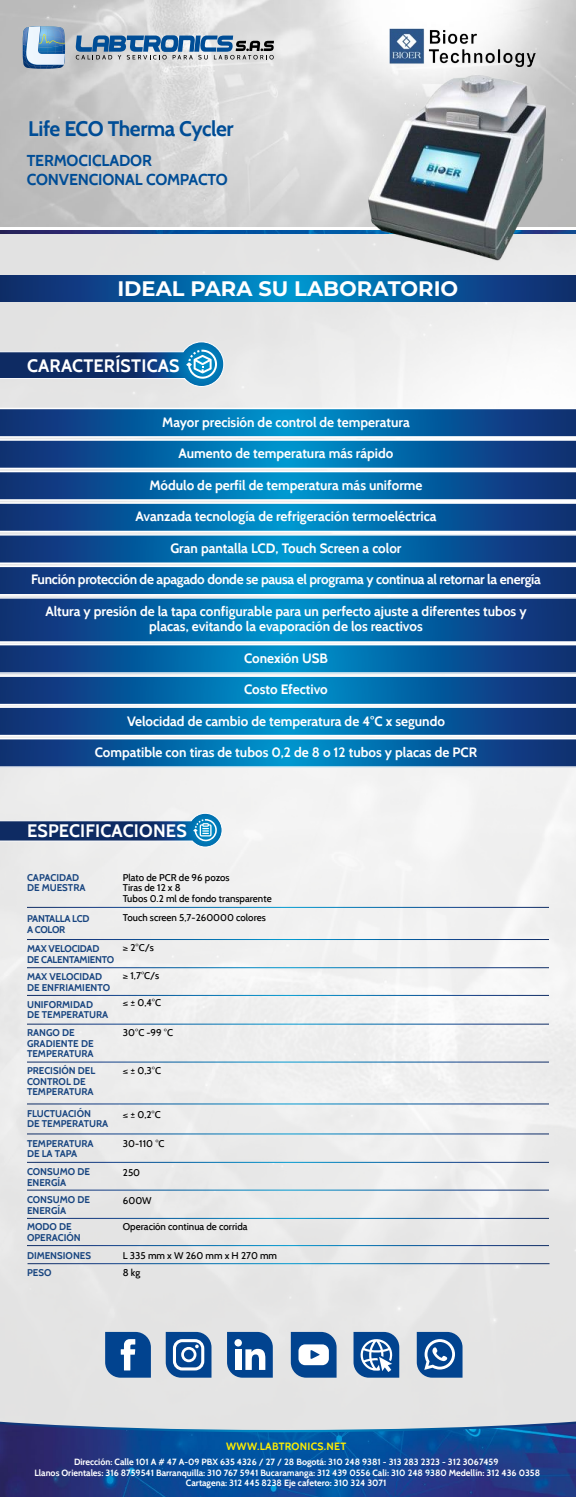
<style>
.page{position:relative;width:576px;height:1497px;background:#fff}
.page>*{position:absolute;margin:0;border:0;box-sizing:border-box;transform-origin:0 0}
.t1{font:700 21px "Montserrat";color:#fff}
.t2{font:700 21px "Cabin";letter-spacing:-.02em;color:#004d96}
.t3{font:700 18px "Cabin";letter-spacing:.01em;color:#fff}
.t4{font:700 15.75px/19.5px "Cabin";letter-spacing:-.01em;color:#004d96}
.t5{font:700 13.5px/15.8px "Cabin";color:#fff;text-align:center}
.t6{font:700 13.5px "Cabin";letter-spacing:-.02em;color:#fff}
.t7{font:700 10.5px "Cabin";letter-spacing:.025em;color:#ffed00}
.t8{font:700 9.75px/10.5px "Cabin";color:#184580}
.t9{font:500 9.75px/10.5px "Cabin";color:#000}
.t10{font:700 9.75px/11.2px "Cabin";letter-spacing:-.025em;color:#184580}
.t11{font:700 9px/10.5px "Cabin";color:#fff;text-align:center}
</style>
<div class="page">
<img style="left:0;top:234px;width:576px;height:1183px">
<img style="left:0;top:0;width:576px;height:227px">
<img style="left:0;top:230px;width:576px;height:4px">
<svg style="left:0;top:1417px;width:576px;height:80px;background:#2d599a"></svg>
<hr style="left:27px;top:907px;width:522px;height:1px;background:#fff">
<hr style="left:27px;top:1104px;width:522px;height:1px;background:#fff">
<hr style="left:27px;top:1134px;width:522px;height:1px;background:#fff">
<hr style="left:27px;top:1162px;width:522px;height:1px;background:#fff">
<hr style="left:27px;top:1218px;width:522px;height:1px;background:#fff">
<hr style="left:27px;top:1190px;width:522px;height:1px;background:#fff">
<hr style="left:27px;top:1245px;width:522px;height:1px;background:#fff">
<hr style="left:28px;top:1263px;width:522px;height:1px;background:#fff">
<hr style="left:27px;top:939px;width:522px;height:1px;background:#fff">
<hr style="left:27px;top:995px;width:522px;height:1px;background:#fff">
<hr style="left:27px;top:967px;width:522px;height:1px;background:#fff">
<hr style="left:27px;top:1024px;width:522px;height:1px;background:#fff">
<hr style="left:27px;top:1062px;width:522px;height:1px;background:#fff">
<svg style="left:0;top:813px;width:223px;height:35px"></svg>
<svg style="left:0;top:407px;width:576px;height:362px;background:#2773ab"></svg>
<svg style="left:0;top:341px;width:225px;height:46px;background:#6a89aa"></svg>
<img style="left:357px;top:62px;width:203px;height:208px">
<svg style="left:23px;top:26px;width:42px;height:43px;background:#89accc"></svg>
<svg style="left:75px;top:35px;width:199px;height:25px;background:#7d97b0"></svg>
<svg style="left:0;top:275px;width:576px;height:26px;background:#065a9b"></svg>
<svg style="left:105px;top:1332px;width:46px;height:46px;background:#2e64a1"></svg>
<svg style="left:166px;top:1332px;width:45px;height:46px;background:#4071aa"></svg>
<svg style="left:227px;top:1332px;width:46px;height:46px"></svg>
<svg style="left:291px;top:1332px;width:46px;height:46px"></svg>
<svg style="left:354px;top:1332px;width:45px;height:46px;background:#4273ab"></svg>
<svg style="left:417px;top:1332px;width:46px;height:46px;background:#376ba6"></svg>
<img style="left:381px;top:19px;width:163px;height:49px">
<h1 class="t2" style="left:28px;top:116px;width:207px">Life ECO Therma Cycler</h1>
<p class="t4" style="left:27px;top:151px;width:203px">TERMOCICLADOR<br>CONVENCIONAL COMPACTO</p>
<h1 class="t1" style="left:117px;top:273px;width:342px">IDEAL PARA SU LABORATORIO</h1>
<h2 class="t3" style="left:27px;top:355px;width:154px">CARACTERÍSTICAS</h2>
<p class="t5" style="left:162px;top:414px;width:249px">Mayor precisión de control de temperatura</p>
<p class="t5" style="left:179px;top:445px;width:216px">Aumento de temperatura más rápido</p>
<p class="t5" style="left:149px;top:477px;width:275px">Módulo de perfil de temperatura más uniforme</p>
<p class="t5" style="left:136px;top:508px;width:302px">Avanzada tecnología de refrigeración termoeléctrica</p>
<p class="t5" style="left:170px;top:540px;width:233px">Gran pantalla LCD, Touch Screen a color</p>
<p class="t6" style="left:31px;top:571px;width:511px">Función protección de apagado donde se pausa el programa y continua al retornar la energía</p>
<p class="t5" style="left:45px;top:603px;width:483px">Altura y presión de la tapa configurable para un perfecto ajuste a diferentes tubos y placas, evitando la evaporación de los reactivos</p>
<p class="t5" style="left:244px;top:650px;width:85px">Conexión USB</p>
<p class="t5" style="left:244px;top:682px;width:85px">Costo Efectivo</p>
<p class="t5" style="left:127px;top:713px;width:319px">Velocidad de cambio de temperatura de 4°C x segundo</p>
<p class="t5" style="left:95px;top:745px;width:384px">Compatible con tiras de tubos 0,2 de 8 o 12 tubos y placas de PCR</p>
<h2 class="t3" style="left:27px;top:820px;width:161px">ESPECIFICACIONES</h2>
<p class="t8" style="left:27px;top:872px;width:60px">CAPACIDAD<br>DE MUESTRA</p>
<p class="t10" style="left:27px;top:913px;width:64px">PANTALLA LCD<br>A COLOR</p>
<p class="t10" style="left:27px;top:943px;width:89px">MAX VELOCIDAD<br>DE CALENTAMIENTO</p>
<p class="t8" style="left:27px;top:971px;width:85px;line-height:11.2px">MAX VELOCIDAD<br>DE ENFRIAMIENTO</p>
<p class="t8" style="left:27px;top:999px;width:83px">UNIFORMIDAD<br>DE TEMPERATURA</p>
<p class="t8" style="left:27px;top:1028px;width:68px">RANGO DE<br>GRADIENTE DE<br>TEMPERATURA</p>
<p class="t8" style="left:27px;top:1065px;width:70px">PRECISIÓN DEL<br>CONTROL DE<br>TEMPERATURA</p>
<p class="t8" style="left:27px;top:1108px;width:83px">FLUCTUACIÓN<br>DE TEMPERATURA</p>
<p class="t8" style="left:27px;top:1138px;width:68px">TEMPERATURA<br>DE LA TAPA</p>
<p class="t8" style="left:27px;top:1195px;width:64px">CONSUMO DE<br>ENERGÍA</p>
<p class="t8" style="left:27px;top:1167px;width:64px">CONSUMO DE<br>ENERGÍA</p>
<p class="t8" style="left:27px;top:1221px;width:55px">MODO DE<br>OPERACIÓN</p>
<p class="t8" style="left:27px;top:1247px;width:66px;line-height:17.5px">DIMENSIONES<br>PESO</p>
<p class="t9" style="left:123px;top:872px;width:150px">Plato de PCR de 96 pozos<br>Tiras de 12 x 8<br>Tubos 0.2 ml de fondo transparente</p>
<p class="t9" style="left:123px;top:912px;width:145px">Touch screen 5,7-260000 colores</p>
<p class="t9" style="left:123px;top:942px;width:32px">≥ 2°C/s</p>
<p class="t9" style="left:123px;top:970px;width:38px">≥ 1,7°C/s</p>
<p class="t9" style="left:123px;top:997px;width:40px">≤ ± 0,4°C</p>
<p class="t9" style="left:123px;top:1027px;width:52px">30°C -99 °C</p>
<p class="t9" style="left:123px;top:1066px;width:40px">≤ ± 0,3°C</p>
<p class="t9" style="left:123px;top:1109px;width:39px">≤ ± 0,2°C</p>
<p class="t9" style="left:123px;top:1138px;width:43px">30-110 °C</p>
<p class="t9" style="left:123px;top:1167px;width:19px">250</p>
<p class="t9" style="left:123px;top:1195px;width:30px">600W</p>
<p class="t9" style="left:123px;top:1222px;width:126px">Operación continua de corrida</p>
<p class="t9" style="left:123px;top:1248px;width:156px;line-height:16.5px">L 335 mm x W 260 mm x H 270 mm<br>8 kg</p>
<p class="t7" style="left:226px;top:1440px;width:121px">WWW.LABTRONICS.NET</p>
<p class="t11" style="left:34px;top:1457px;width:507px">Dirección: Calle 101 A # 47 A-09 PBX 635 4326 / 27 / 28 Bogotá: 310 248 9381 - 313 283 2323 - 312 3067459<br>Llanos Orientales: 316 8759541 Barranquilla: 310 767 5941 Bucaramanga: 312 439 0556 Cali: 310 248 9380 Medellín: 312 436 0358<br>Cartagena: 312 445 8238 Eje cafetero: 310 324 3071</p>
</div>
